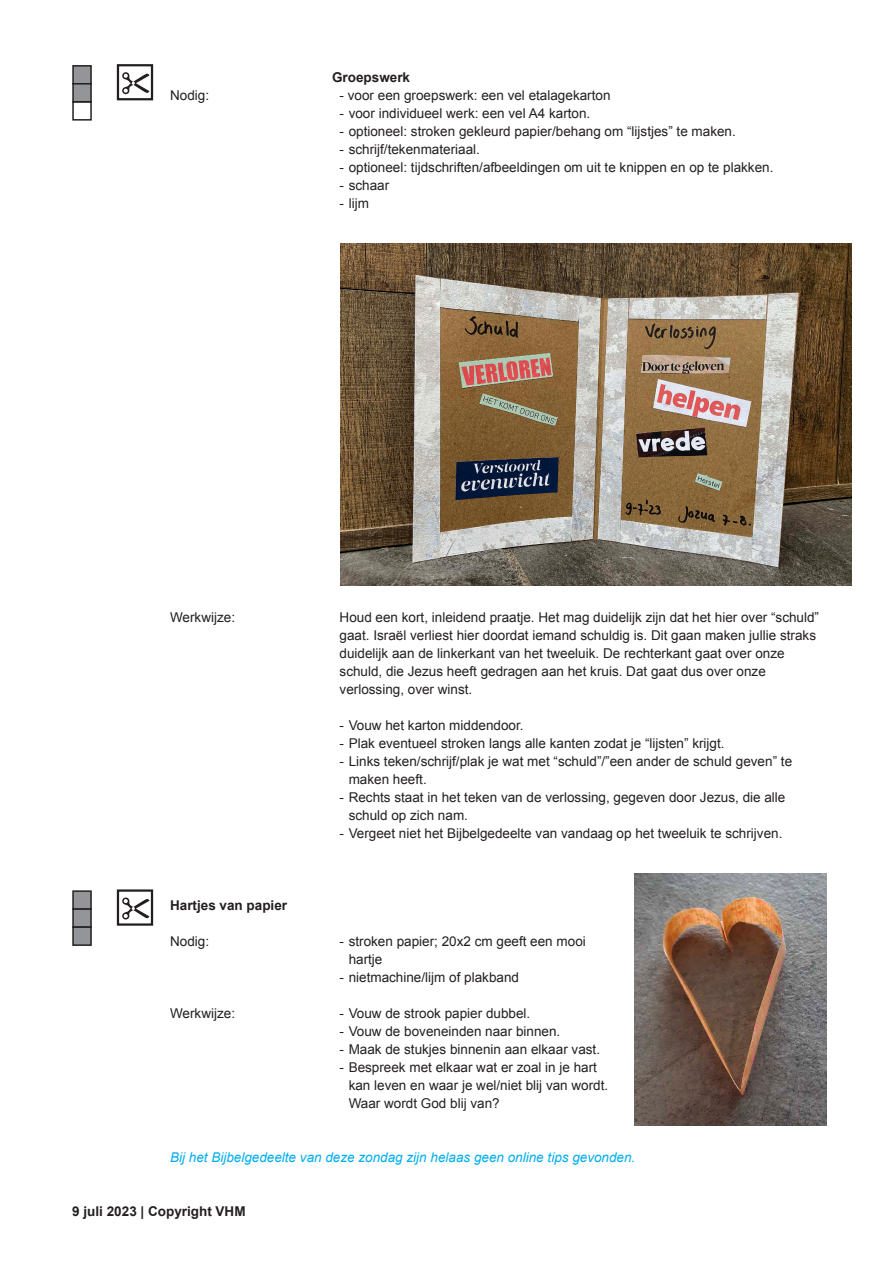
<style>
.page{position:relative;width:893px;height:1263px;background:#fff}
.page>*{position:absolute;margin:0;border:0;box-sizing:border-box;transform-origin:0 0}
.platte_tekst_verwerk{font:13.5px/18px "Arial";color:#231f20}
.platte_tekst_verwerk-2{font:italic 13.5px "Arial";color:#00aeef}
.Kopje_2{font:700 13.5px "Arial";color:#231f20}
</style>
<div class="page">
<div style="left:72px;top:65px;width:20px;height:20px;background:#939598;border:2px solid #231f20"></div>
<div style="left:72px;top:83px;width:20px;height:20px;background:#939598;border:2px solid #231f20"></div>
<div style="left:72px;top:101px;width:20px;height:20px;border:2px solid #231f20"></div>
<div style="left:72px;top:890px;width:20px;height:20px;background:#939598;border:2px solid #231f20"></div>
<div style="left:72px;top:908px;width:20px;height:20px;background:#939598;border:2px solid #231f20"></div>
<div style="left:72px;top:926px;width:20px;height:20px;background:#939598;border:2px solid #231f20"></div>
<div style="left:117px;top:64px;width:36px;height:36px;border:2px solid #231f20"></div>
<svg style="left:122px;top:72px;width:28px;height:22px"></svg>
<div style="left:117px;top:889px;width:36px;height:37px;border:2px solid #231f20"></div>
<svg style="left:122px;top:897px;width:28px;height:22px"></svg>
<img style="left:340px;top:244px;width:511px;height:342px">
<img style="left:635px;top:874px;width:191px;height:252px">
<p class="Kopje_2" style="left:332px;top:68px;width:80px">Groepswerk</p>
<p class="platte_tekst_verwerk" style="left:170px;top:86px;width:41px">Nodig:</p>
<p class="platte_tekst_verwerk" style="left:340px;top:86px;width:272px">- voor een groepswerk: een vel etalagekarton</p>
<p class="platte_tekst_verwerk" style="left:340px;top:104px;width:252px">- voor individueel werk: een vel A4 karton.</p>
<p class="platte_tekst_verwerk" style="left:340px;top:122px;width:398px">- optioneel: stroken gekleurd papier/behang om “lijstjes” te maken.</p>
<p class="platte_tekst_verwerk" style="left:340px;top:140px;width:142px">- schrijf/tekenmateriaal.</p>
<p class="platte_tekst_verwerk" style="left:340px;top:158px;width:435px">- optioneel: tijdschriften/afbeeldingen om uit te knippen en op te plakken.</p>
<p class="platte_tekst_verwerk" style="left:340px;top:176px;width:51px">- schaar</p>
<p class="platte_tekst_verwerk" style="left:340px;top:194px;width:31px">- lijm</p>
<p class="platte_tekst_verwerk" style="left:170px;top:608px;width:66px">Werkwijze:</p>
<p class="platte_tekst_verwerk" style="left:340px;top:608px;width:481px">Houd een kort, inleidend praatje. Het mag duidelijk zijn dat het hier over “schuld”</p>
<p class="platte_tekst_verwerk" style="left:340px;top:626px;width:478px">gaat. Israël verliest hier doordat iemand schuldig is. Dit gaan maken jullie straks</p>
<p class="platte_tekst_verwerk" style="left:340px;top:644px;width:446px">duidelijk aan de linkerkant van het tweeluik. De rechterkant gaat over onze</p>
<p class="platte_tekst_verwerk" style="left:340px;top:662px;width:428px">schuld, die Jezus heeft gedragen aan het kruis. Dat gaat dus over onze</p>
<p class="platte_tekst_verwerk" style="left:340px;top:680px;width:134px">verlossing, over winst.</p>
<p class="platte_tekst_verwerk" style="left:340px;top:716px;width:185px">- Vouw het karton middendoor.</p>
<p class="platte_tekst_verwerk" style="left:340px;top:734px;width:386px">- Plak eventueel stroken langs alle kanten zodat je “lijsten” krijgt.</p>
<p class="platte_tekst_verwerk" style="left:340px;top:752px;width:454px">- Links teken/schrijf/plak je wat met “schuld”/”een ander de schuld geven” te</p>
<p class="platte_tekst_verwerk" style="left:349px;top:770px;width:80px">maken heeft.</p>
<p class="platte_tekst_verwerk" style="left:349px;top:788px;width:438px;text-indent:-9px">- Rechts staat in het teken van de verlossing, gegeven door Jezus, die alle schuld op zich nam.</p>
<p class="platte_tekst_verwerk" style="left:340px;top:824px;width:444px">- Vergeet niet het Bijbelgedeelte van vandaag op het tweeluik te schrijven.</p>
<p class="Kopje_2" style="left:170px;top:896px;width:119px">Hartjes van papier</p>
<p class="platte_tekst_verwerk" style="left:170px;top:932px;width:41px">Nodig:</p>
<p class="platte_tekst_verwerk" style="left:349px;top:932px;width:239px;text-indent:-9px">- stroken papier; 20x2 cm geeft een mooi hartje</p>
<p class="platte_tekst_verwerk" style="left:340px;top:968px;width:181px">- nietmachine/lijm of plakband</p>
<p class="platte_tekst_verwerk" style="left:170px;top:1004px;width:66px">Werkwijze:</p>
<p class="platte_tekst_verwerk" style="left:340px;top:1004px;width:192px">- Vouw de strook papier dubbel.</p>
<p class="platte_tekst_verwerk" style="left:340px;top:1022px;width:222px">- Vouw de boveneinden naar binnen.</p>
<p class="platte_tekst_verwerk" style="left:340px;top:1040px;width:262px">- Maak de stukjes binnenin aan elkaar vast.</p>
<p class="platte_tekst_verwerk" style="left:349px;top:1058px;width:261px;text-indent:-9px">- Bespreek met elkaar wat er zoal in je hart kan leven en waar je wel/niet blij van wordt.<br>Waar wordt God blij van?</p>
<p class="platte_tekst_verwerk-2" style="left:170px;top:1148px;width:467px">Bij het Bijbelgedeelte van deze zondag zijn helaas geen online tips gevonden.</p>
<p class="Kopje_2" style="left:72px;top:1202px;width:175px">9 juli 2023 | Copyright VHM</p>
</div>
